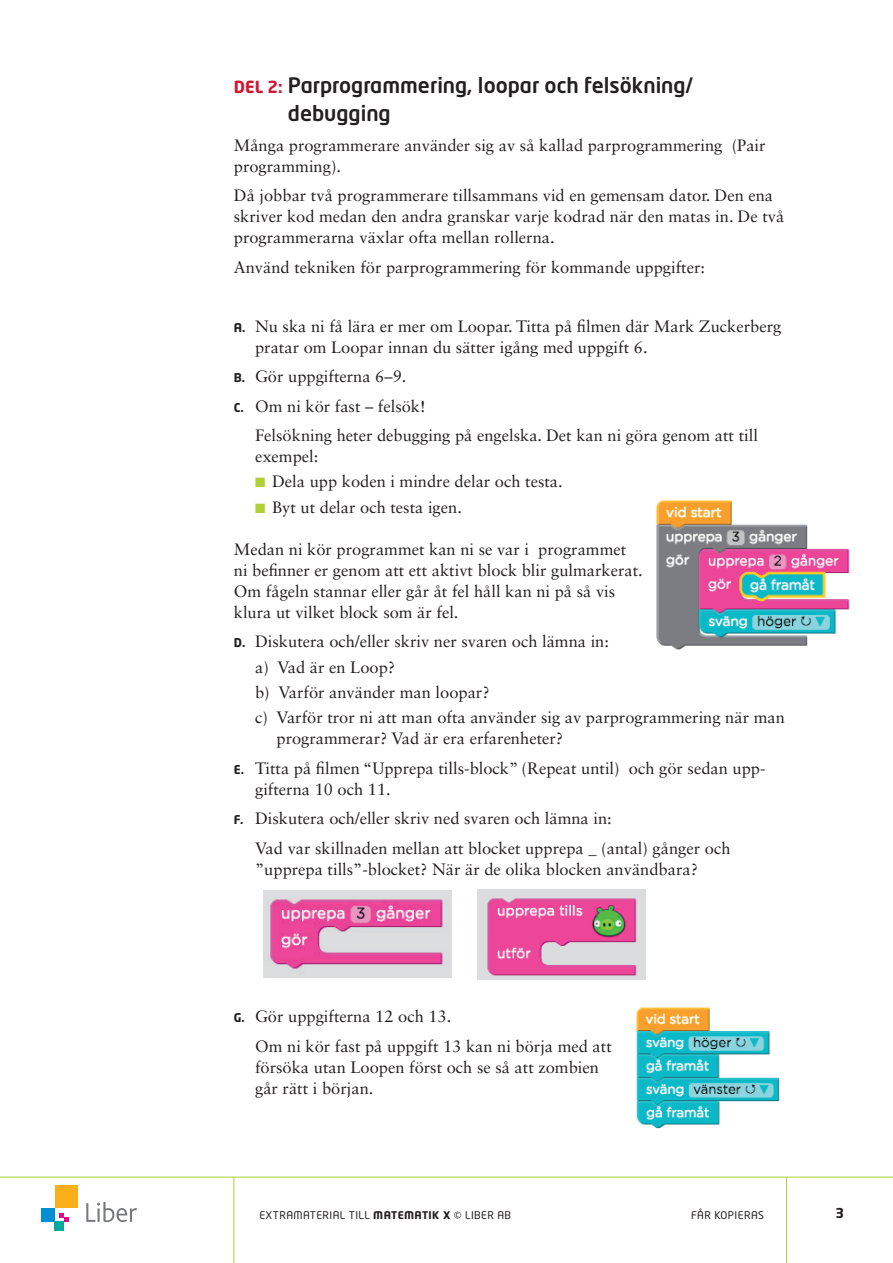
<style>
.page{position:relative;width:893px;height:1263px;background:#fff}
.page>*{position:absolute;margin:0;border:0;box-sizing:border-box;transform-origin:0 0}
.t1{font:500 21px/28.5px "Neo Tech Std";color:#231f20}
.t2{font:16.5px/21px "Sabon LT Std";color:#231f20}
.t3{font:700 13.5px "Neo Tech Std";color:#231f20}
.t4{font:10.5px "Neo Tech Std";letter-spacing:.04em;color:#231f20}
.s1{font-weight:700;font-size:16.5px;color:#d21532}
.s2{font-family:"Neo Tech Std";font-weight:700;font-size:12px}
.s3{color:#aed036}
.s4{font-weight:700}
</style>
<div class="page">
<hr style="left:0;top:1177px;width:893px;height:1px;background:#aed036">
<hr style="left:234px;top:1177px;width:1px;height:86px;background:#aed036">
<hr style="left:786px;top:1177px;width:1px;height:86px;background:#aed036">
<div style="left:55px;top:1222px;width:9px;height:9px;background:#00a99d"></div>
<div style="left:41px;top:1208px;width:14px;height:14px;background:#008fd5"></div>
<div style="left:55px;top:1185px;width:22px;height:23px;background:#faaf18"></div>
<svg style="left:59px;top:1213px;width:9px;height:9px"></svg>
<svg style="left:86px;top:1202px;width:51px;height:20px"></svg>
<img style="left:656px;top:500px;width:194px;height:150px">
<img style="left:263px;top:891px;width:188px;height:87px">
<img style="left:478px;top:889px;width:168px;height:91px">
<img style="left:636px;top:1007px;width:144px;height:122px">
<p class="t1" style="left:288px;top:70px;width:407px;text-indent:-54px"><span class="s1">DEL 2:</span> Parprogrammering, loopar och felsökning/ debugging</p>
<p class="t2" style="left:234px;top:134px;width:533px">Många programmerare använder sig av så kallad parprogrammering (Pair programming).</p>
<p class="t2" style="left:234px;top:185px;width:552px">Då jobbar två programmerare tillsammans vid en gemensam dator. Den ena skriver kod medan den andra granskar varje kodrad när den matas in. De två programmerarna växlar ofta mellan rollerna.</p>
<p class="t2" style="left:234px;top:256px;width:473px">Använd tekniken för parprogrammering för kommande uppgifter:</p>
<p class="t2" style="left:255px;top:315px;width:528px;text-indent:-21px"><span class="s2">A.</span> Nu ska ni få lära er mer om Loopar. Titta på filmen där Mark Zuckerberg pratar om Loopar innan du sätter igång med uppgift 6.</p>
<p class="t2" style="left:234px;top:366px;width:174px"><span class="s2">B.</span> Gör uppgifterna 6–9.</p>
<p class="t2" style="left:234px;top:395px;width:193px"><span class="s2">C.</span> Om ni kör fast – felsök!</p>
<p class="t2" style="left:255px;top:425px;width:504px">Felsökning heter debugging på engelska. Det kan ni göra genom att till</p>
<p class="t2" style="left:255px;top:446px;width:65px">exempel:</p>
<p class="t2" style="left:255px;top:471px;width:309px"><span class="s3">■</span> Dela upp koden i mindre delar och testa.</p>
<p class="t2" style="left:255px;top:496px;width:208px"><span class="s3">■</span> Byt ut delar och testa igen.</p>
<p class="t2" style="left:234px;top:538px;width:410px">Medan ni kör programmet kan ni se var i programmet ni befinner er genom att ett aktivt block blir gulmarkerat.<br>Om fågeln stannar eller går åt fel håll kan ni på så vis klura ut vilket block som är fel.</p>
<p class="t2" style="left:255px;top:629px;width:531px;line-height:25.2px;text-indent:-21px"><span class="s2">D.</span> Diskutera och/eller skriv ner svaren och lämna in:<br>a) Vad är en Loop?<br>b) Varför använder man loopar?<br>c) Varför tror ni att man ofta använder sig av parprogrammering när man</p>
<p class="t2" style="left:234px;top:723px;width:532px;line-height:29.5px;text-indent:43px">programmerar? Vad är era erfarenheter?<br><span class="s2">E.</span> Titta på filmen “Upprepa tills-block” (Repeat until) och gör sedan upp-</p>
<p class="t2" style="left:255px;top:778px;width:137px">gifterna 10 och 11.</p>
<p class="t2" style="left:234px;top:808px;width:379px"><span class="s2">F.</span> Diskutera och/eller skriv ned svaren och lämna in:</p>
<p class="t2" style="left:255px;top:837px;width:477px">Vad var skillnaden mellan att blocket upprepa _ (antal) gånger och</p>
<p class="t2" style="left:255px;top:858px;width:444px">”upprepa tills”-blocket? När är de olika blocken användbara?</p>
<p class="t2" style="left:255px;top:1002px;width:358px;line-height:29.5px;text-indent:-21px"><span class="s2">G.</span> Gör uppgifterna 12 och 13.<br>Om ni kör fast på uppgift 13 kan ni börja med att</p>
<p class="t2" style="left:255px;top:1056px;width:345px">försöka utan Loopen först och se så att zombien går rätt i början.</p>
<p class="t4" style="left:259px;top:1208px;width:253px">EXTRAMATERIAL TILL <span class="s4">MATEMATIK X</span> © LIBER AB</p>
<p class="t4" style="left:691px;top:1208px;width:74px">FÅR KOPIERAS</p>
<p class="t3" style="left:835px;top:1204px;width:10px">3</p>
</div>
